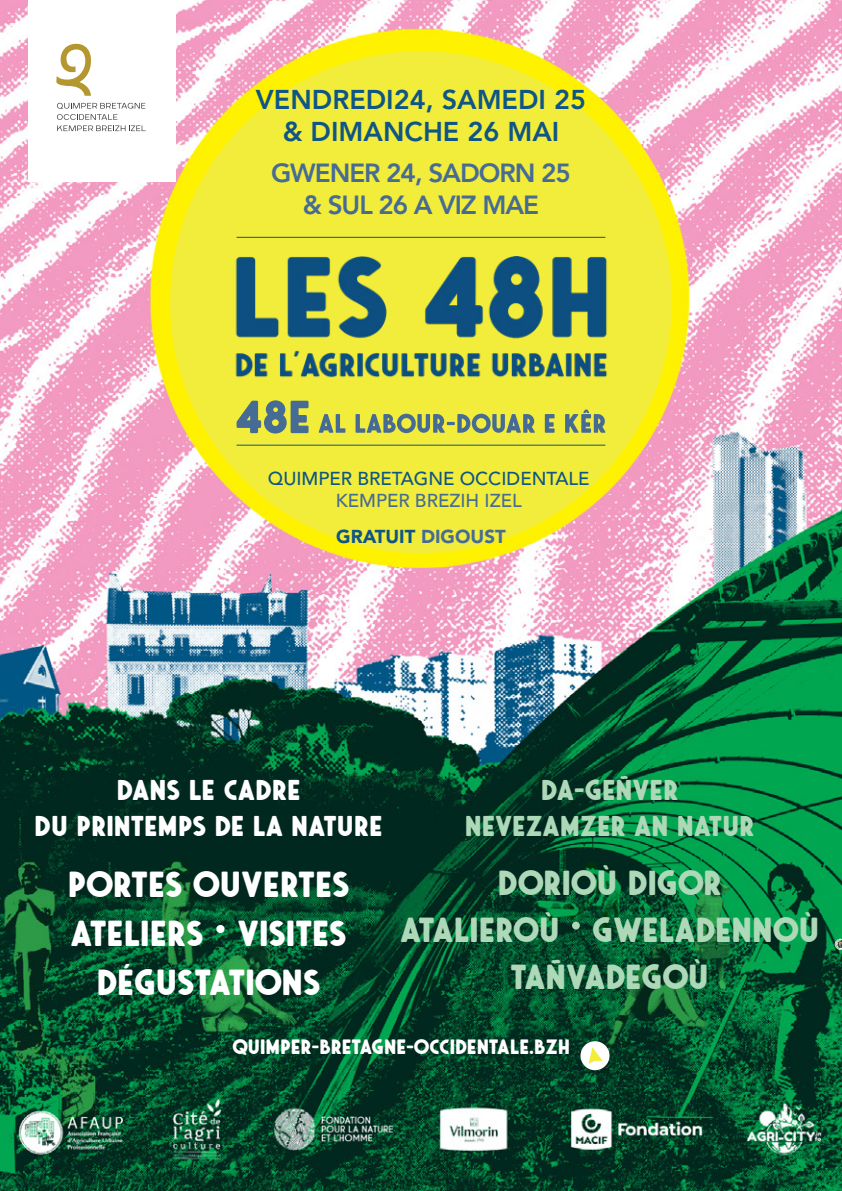
<style>
.page{position:relative;width:842px;height:1191px;background:#fff}
.page>*{position:absolute;margin:0;border:0;box-sizing:border-box;transform-origin:0 0}
.t1{font:700 36.2px/48.8px "Saveur Sans Round";color:#fff;text-align:center}
.t2{font:700 34.6px/46.8px "Saveur Sans Round";color:#aed9b8;text-align:center}
.t3{font:700 28.6px/35.8px "Saveur Sans Round";color:#fff;text-align:center}
.t4{font:700 28.6px/35.8px "Saveur Sans Round";color:#aed9b8;text-align:center}
.t5{font:800 27px/32.4px "Avenir LT Pro";color:#0f5585;text-align:center}
.t6{font:800 26px/31.2px "Avenir LT Pro";letter-spacing:-.04em;color:#466b95;text-align:center}
.t7{font:700 20.6px "Saveur Sans Round";color:#fff}
.t8{font:500 18.6px/22.4px "Avenir LT Pro";color:#0f5585;text-align:center}
.t9{font:900 18.6px "Avenir LT Pro";color:#0f5585}
.s1{color:#466b95}
.s2{font-size:53px}
.s3{font-size:51px}
</style>
<div class="page">
<img style="left:0;top:0;width:842px;height:1191px">
<svg style="left:835px;top:938px;width:7px;height:11px"></svg>
<div style="left:575px;top:1037px;width:40px;height:40px;background:#231f20;opacity:.25"></div>
<div style="left:580px;top:1041px;width:29px;height:29px;background:#fff;border-radius:50%"></div>
<svg style="left:589px;top:1047px;width:14px;height:16px"></svg>
<div style="left:170px;top:51px;width:502px;height:502px;background:#f2ec3b;border-radius:50%"></div>
<div style="left:28px;top:0;width:146px;height:181px;background:#fff"></div>
<svg style="left:57px;top:103px;width:89px;height:28px"></svg>
<svg style="left:56px;top:43px;width:35px;height:53px"></svg>
<img style="left:235px;top:257px;width:372px;height:121px">
<hr style="left:237px;top:237px;width:368px;height:1px;background:#0f5585">
<hr style="left:237px;top:445px;width:368px;height:1px;background:#0f5585">
<svg style="left:319px;top:409px;width:286px;height:24px"></svg>
<svg style="left:237px;top:400px;width:72px;height:33px"></svg>
<p class="t5" style="left:256px;top:83px;width:332px">VENDREDI24, SAMEDI 25 &amp; DIMANCHE 26 MAI</p>
<p class="t6" style="left:271px;top:158px;width:301px">GWENER 24, SADORN 25 &amp; SUL 26 A VIZ MAE</p>
<p class="t8" style="left:268px;top:468px;width:323px">QUIMPER BRETAGNE OCCIDENTALE<br><span class="s1">KEMPER BREZIH IZEL</span></p>
<p class="t9" style="left:336px;top:525px;width:171px">GRATUIT <span class="s1">DIGOUST</span></p>
<p class="t3" style="left:34px;top:772px;width:350px">DANS LE CADRE<br>DU PRINTEMPS DE LA NATURE</p>
<p class="t1" style="left:68px;top:860px;width:283px">PORTES OUVERTES<br>ATELIERS <span class="s2">•</span> VISITES<br>DÉGUSTATIONS</p>
<p class="t4" style="left:465px;top:772px;width:291px">DA-GEÑVER<br>NEVEZAMZER AN NATUR</p>
<p class="t2" style="left:400px;top:859px;width:421px">DORIOÙ DIGOR<br>ATALIEROÙ <span class="s3">•</span> GWELADENNOÙ<br>TAÑVADEGOÙ</p>
<p class="t7" style="left:232px;top:1035px;width:339px">QUIMPER-BRETAGNE-OCCIDENTALE.BZH</p>
</div>
